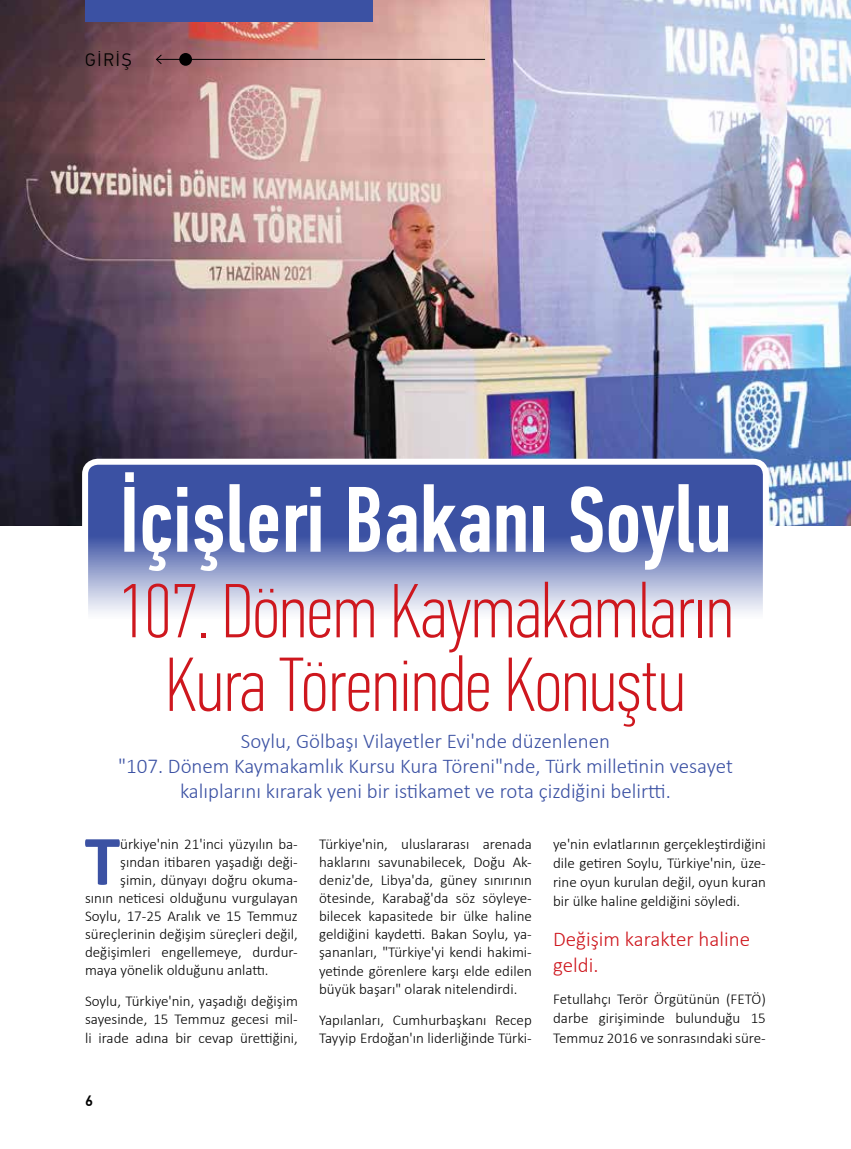
<style>
.page{position:relative;width:851px;height:1149px;background:#fff}
.page>*{position:absolute;margin:0;border:0;box-sizing:border-box;transform-origin:0 0}
.t1{font:500 93px "PF Din Text Comp Pro";color:#fff}
.t2{font:100 76.5px/73.5px "PF Din Text Comp Pro";color:#ce171e;text-align:center}
.t3{font:700 71.7px "Calibri";color:#3b51a3}
.t4{font:300 21px/25.2px "Calibri";color:#3b51a3;text-align:center}
.t5{font:300 21px/26.4px "Calibri";color:#ce171e}
.t6{font:300 18px "PF Din Text Pro";letter-spacing:.1em;color:#000}
.t7{font:300 15px/18.1px "Calibri";color:#000;text-align:justify}
.t8{font:500 15px "PF Din Text Pro";color:#000}
</style>
<div class="page">
<img style="left:0;top:0;width:850px;height:525px">
<div style="left:85px;top:0;width:288px;height:21px;background:#3b51a3"></div>
<div style="left:179px;top:53px;width:13px;height:13px;background:#000;border-radius:50%"></div>
<hr style="left:156px;top:59px;width:329px;height:1px;background:#000">
<svg style="left:156px;top:54px;width:6px;height:10px"></svg>
<svg style="left:81px;top:457px;width:689px;height:156px;background:#7383bc"></svg>
<p class="t6" style="left:85px;top:50px;width:48px">GİRİŞ</p>
<h1 class="t1" style="left:119px;top:465px;width:613px">İçişleri Bakanı Soylu</h1>
<h2 class="t2" style="left:117px;top:573px;width:617px">107. Dönem Kaymakamların<br>Kura Töreninde Konuştu</h2>
<h3 class="t4" style="left:118px;top:727px;width:616px">Soylu, Gölbaşı Vilayetler Evi'nde düzenlenen<br>"107. Dönem Kaymakamlık Kursu Kura Töreni"nde, Türk milletinin vesayet kalıplarını kırarak yeni bir istikamet ve rota çizdiğini belirtti.</h3>
<h3 class="t3" style="left:85px;top:809px;width:37px">T</h3>
<p class="t7" style="left:120px;top:834px;width:179px">ürkiye'nin 21'inci yüzyılın ba-</p>
<p class="t7" style="left:120px;top:852px;width:179px">şından itibaren yaşadığı deği-</p>
<p class="t7" style="left:120px;top:870px;width:179px">şimin, dünyayı doğru okuma-</p>
<p class="t7" style="left:85px;top:888px;width:214px">sının neticesi olduğunu vurgulayan</p>
<p class="t7" style="left:85px;top:906px;width:214px">Soylu, 17-25 Aralık ve 15 Temmuz</p>
<p class="t7" style="left:85px;top:924px;width:214px">süreçlerinin değişim süreçleri değil,</p>
<p class="t7" style="left:85px;top:942px;width:214px">değişimleri engellemeye, durdur-</p>
<p class="t7" style="left:85px;top:960px;width:185px">maya yönelik olduğunu anlattı.</p>
<p class="t7" style="left:85px;top:991px;width:214px">Soylu, Türkiye'nin, yaşadığı değişim sayesinde, 15 Temmuz gecesi mil&shy;li irade adına bir cevap ürettiğini,</p>
<p class="t8" style="left:85px;top:1091px;width:9px">6</p>
<p class="t7" style="left:319px;top:834px;width:214px">Türkiye'nin, uluslararası arenada haklarını savunabilecek, Doğu Ak&shy;deniz'de, Libya'da, güney sınırının ötesinde, Karabağ'da söz söyleye&shy;bilecek kapasitede bir ülke haline geldiğini kaydetti. Bakan Soylu, ya&shy;şananları, "Türkiye'yi kendi hakimi&shy;yetinde görenlere karşı elde edilen büyük başarı" olarak nitelendirdi.</p>
<p class="t7" style="left:319px;top:1009px;width:214px">Yapılanları, Cumhurbaşkanı Recep<br>Tayyip Erdoğan'ın liderliğinde Türki-</p>
<p class="t7" style="left:553px;top:833px;width:214px;line-height:19.2px">ye'nin evlatlarının gerçekleştirdiğini dile getiren Soylu, Türkiye'nin, üze&shy;rine oyun kurulan değil, oyun kuran bir ülke haline geldiğini söyledi.</p>
<h3 class="t5" style="left:553px;top:924px;width:198px">Değişim karakter haline geldi.</h3>
<p class="t7" style="left:553px;top:989px;width:214px;line-height:19.2px">Fetullahçı Terör Örgütünün (FETÖ) darbe girişiminde bulunduğu 15<br>Temmuz 2016 ve sonrasındaki süre-</p>
</div>
